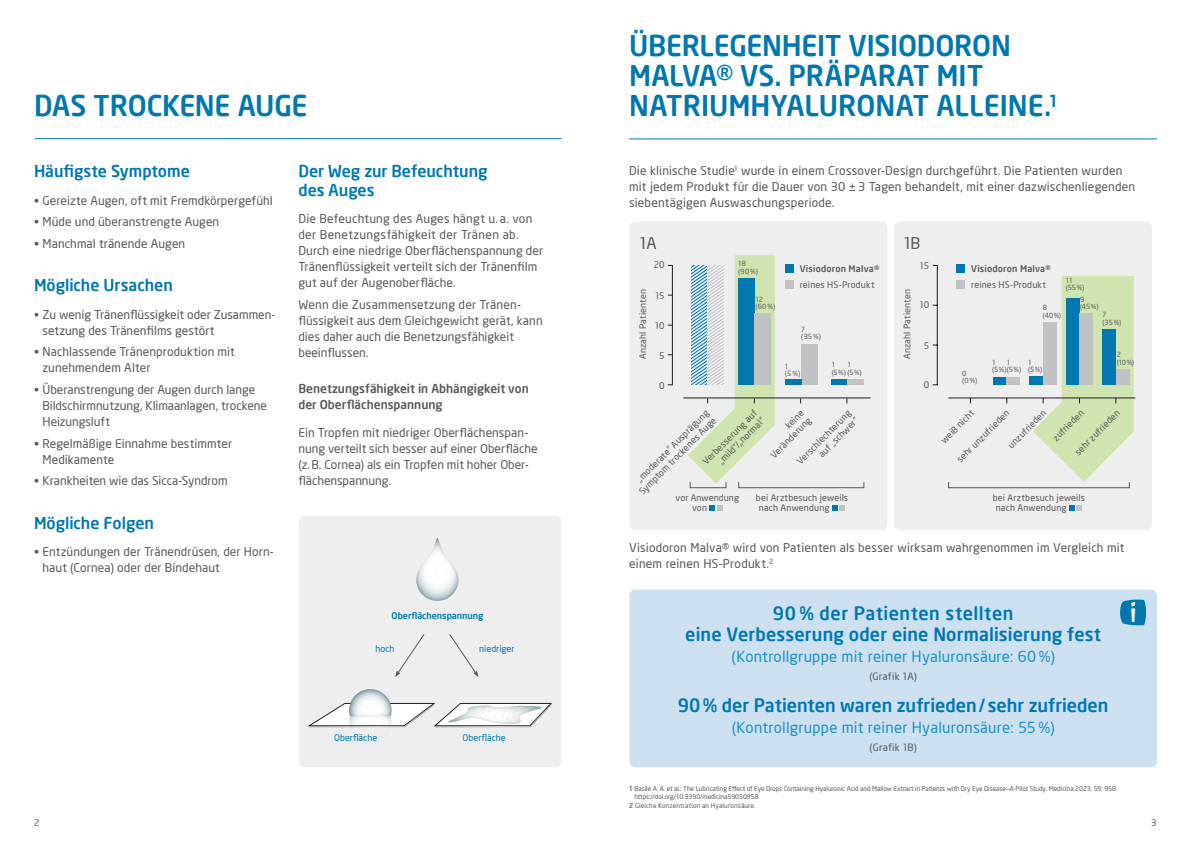
<style>
.page{position:relative;width:1191px;height:842px;background:#fff}
.page>*{position:absolute;margin:0;border:0;box-sizing:border-box;transform-origin:0 0}
.t1{font:700 28px/30px "Neo Sans Weleda";letter-spacing:-.01em;color:#0077ae}
.t2{font:23.8px "New Weleda Pro";color:#fff}
.t3{font:700 18px/21px "Neo Sans Weleda";letter-spacing:.005em;color:#0077ae;text-align:center}
.t4{font:700 16px/18.7px "Neo Sans Weleda";letter-spacing:-.005em;color:#0077ae}
.t5{font:500 16px "Neo Sans Weleda";color:#57585a}
.t6{font:500 15px "Neo Sans Weleda";letter-spacing:.015em;color:#1e92c2}
.t7{font:500 12px/16px "Neo Sans Weleda";letter-spacing:.005em;color:#57585a}
.t8{font:700 12px/16px "Neo Sans Weleda";color:#57585a}
.t9{font:500 10px "Neo Sans Weleda";letter-spacing:.025em;color:#57585a}
.t10{font:500 9px/10.5px "Neo Sans Weleda";letter-spacing:.02em;color:#57585a;text-align:right}
.t11{font:500 9px "Neo Sans Weleda";color:#0077ae}
.t12{font:700 9px "Neo Sans Weleda";letter-spacing:.025em;color:#57585a}
.t13{font:700 9px "Neo Sans Weleda";color:#0077ae}
.t14{font:500 7px/7.5px "Neo Sans Weleda";letter-spacing:-.01em;color:#57585a}
.t15{font:500 6.5px/8px "Neo Sans Weleda";letter-spacing:-.005em;color:#57585a}
.t16{font:500 6.5px "Neo Sans Weleda";letter-spacing:.02em;color:#57585a}
.s1{font-weight:700}
</style>
<div class="page">
<div style="left:299px;top:516px;width:262px;height:251px;background:#eeeeef;border-radius:6px"></div>
<hr style="left:683px;top:397px;width:187px;height:1px;background:#231f20">
<div style="left:801px;top:344px;width:16px;height:41px;background:#c1c2c4"></div>
<hr style="left:948px;top:397px;width:187px;height:1px;background:#231f20">
<hr style="left:35px;top:138px;width:526px;height:1px;background:#0077ae">
<hr style="left:629px;top:138px;width:528px;height:1px;background:#0077ae">
<div style="left:738px;top:481px;width:126px;height:7px;border:1px solid #57585a"></div>
<div style="left:948px;top:481px;width:181px;height:7px;border:1px solid #57585a"></div>
<div style="left:629px;top:590px;width:528px;height:177px;background:#cce0ef;border-radius:6px"></div>
<div style="left:34px;top:34px;width:175px;height:175px;background:#fff;border-radius:6px"></div>
<div style="left:210px;top:34px;width:175px;height:175px;background:#fff;border-radius:6px"></div>
<div style="left:386px;top:34px;width:175px;height:175px;background:#fff;border-radius:6px"></div>
<div style="left:210px;top:386px;width:175px;height:175px;background:linear-gradient(to right,#fff,#fafafa);border-radius:6px"></div>
<div style="left:386px;top:386px;width:175px;height:175px;background:linear-gradient(to right,#fbfbfb,#fbfbfb);border-radius:6px"></div>
<div style="left:210px;top:562px;width:175px;height:175px;background:linear-gradient(to bottom,#f7f7f8,#f4f5f6);border-radius:6px"></div>
<svg style="left:386px;top:562px;width:175px;height:175px"></svg>
<div style="left:629px;top:34px;width:175px;height:175px;background:#fff;border-radius:6px"></div>
<div style="left:806px;top:34px;width:174px;height:175px;background:#fff;border-radius:6px"></div>
<div style="left:982px;top:34px;width:175px;height:175px;background:#fff;border-radius:6px"></div>
<svg style="left:629px;top:210px;width:175px;height:175px;background:#d2dfe2"></svg>
<svg style="left:806px;top:210px;width:174px;height:175px;background:#ecedee"></svg>
<svg style="left:982px;top:210px;width:175px;height:175px;background:#d6e2df"></svg>
<svg style="left:629px;top:386px;width:175px;height:175px;fill:#eeeeef"></svg>
<svg style="left:806px;top:386px;width:174px;height:175px;fill:#eeeeef"></svg>
<svg style="left:982px;top:386px;width:175px;height:175px;fill:#eeeeef"></svg>
<svg style="left:629px;top:562px;width:175px;height:175px"></svg>
<svg style="left:806px;top:562px;width:174px;height:175px"></svg>
<svg style="left:982px;top:562px;width:175px;height:175px"></svg>
<h1 class="t1" style="left:34px;top:90px;width:275px">DAS TROCKENE AUGE</h1>
<h3 class="t4" style="left:34px;top:162px;width:157px">Häufigste Symptome</h3>
<p class="t7" style="left:34px;top:192px;width:240px">• Gereizte Augen, oft mit Fremdkörpergefühl</p>
<p class="t7" style="left:34px;top:214px;width:187px">• Müde und überanstrengte Augen</p>
<p class="t7" style="left:34px;top:235px;width:153px">• Manchmal tränende Augen</p>
<h3 class="t4" style="left:34px;top:276px;width:140px">Mögliche Ursachen</h3>
<p class="t7" style="left:43px;top:306px;width:234px;text-indent:-9px">• Zu wenig Tränenflüssigkeit oder Zusammen&shy;setzung des Tränenfilms gestört</p>
<p class="t7" style="left:43px;top:344px;width:194px;text-indent:-9px">• Nachlassende Tränenproduktion mit zunehmendem Alter</p>
<p class="t7" style="left:43px;top:381px;width:226px;text-indent:-9px">• Überanstrengung der Augen durch lange<br>Bildschirmnutzung, Klimaanlagen, trockene<br>Heizungsluft</p>
<p class="t7" style="left:43px;top:435px;width:191px;text-indent:-9px">• Regelmäßige Einnahme bestimmter<br>Medikamente</p>
<p class="t7" style="left:34px;top:473px;width:195px">• Krankheiten wie das Sicca-Syndrom</p>
<h3 class="t4" style="left:34px;top:513px;width:121px">Mögliche Folgen</h3>
<p class="t7" style="left:43px;top:543px;width:233px;text-indent:-9px">• Entzündungen der Tränendrüsen, der Horn&shy;haut (Cornea) oder der Bindehaut</p>
<h3 class="t4" style="left:298px;top:162px;width:190px">Der Weg zur Befeuchtung des Auges</h3>
<p class="t7" style="left:298px;top:211px;width:246px">Die Befeuchtung des Auges hängt u. a. von der Benetzungsfähigkeit der Tränen ab.<br>Durch eine niedrige Oberflächenspannung der Tränenflüssigkeit verteilt sich der Tränenfilm gut auf der Augenoberfläche.</p>
<p class="t7" style="left:298px;top:296px;width:246px">Wenn die Zusammensetzung der Tränen&shy;flüssigkeit aus dem Gleichgewicht gerät, kann dies daher auch die Benetzungsfähigkeit beeinflussen.</p>
<p class="t8" style="left:298px;top:381px;width:232px">Benetzungsfähigkeit in Abhängigkeit von der Oberflächenspannung</p>
<p class="t7" style="left:298px;top:424px;width:241px">Ein Tropfen mit niedriger Oberflächenspan&shy;nung verteilt sich besser auf einer Oberfläche (z.B. Cornea) als ein Tropfen mit hoher Ober&shy;flächenspannung.</p>
<p class="t13" style="left:391px;top:610px;width:93px">Oberflächenspannung</p>
<p class="t11" style="left:375px;top:643px;width:20px">hoch</p>
<p class="t11" style="left:479px;top:643px;width:37px">niedriger</p>
<p class="t11" style="left:334px;top:733px;width:45px">Oberfläche</p>
<p class="t11" style="left:462px;top:733px;width:45px">Oberfläche</p>
<h1 class="t1" style="left:629px;top:30px;width:430px">ÜBERLEGENHEIT VISIODORON<br>MALVA® VS. PRÄPARAT MIT<br>NATRIUMHYALURONAT ALLEINE.<sup>1</sup></h1>
<p class="t7" style="left:629px;top:163px;width:508px">Die klinische Studie<sup>1</sup> wurde in einem Crossover-Design durchgeführt. Die Patienten wurden mit jedem Produkt für die Dauer von 30 ± 3 Tagen behandelt, mit einer dazwischenliegenden siebentägigen Auswaschungsperiode.</p>
<h3 class="t5" style="left:639px;top:234px;width:19px">1A</h3>
<h3 class="t5" style="left:903px;top:234px;width:19px">1B</h3>
<p class="t10" style="left:637px;top:359px;width:72px;rotate:-90deg">Anzahl Patienten</p>
<p class="t10" style="left:653px;top:260px;width:13px">20</p>
<p class="t10" style="left:655px;top:290px;width:11px">15</p>
<p class="t10" style="left:655px;top:320px;width:11px">10</p>
<p class="t10" style="left:659px;top:350px;width:7px">5</p>
<p class="t10" style="left:659px;top:380px;width:7px">0</p>
<p class="t14" style="left:738px;top:259px;width:21px">18 (90%)</p>
<p class="t14" style="left:755px;top:295px;width:21px">12 (60%)</p>
<p class="t12" style="left:799px;top:263px;width:81px">Visiodoron Malva®</p>
<p class="t10" style="left:799px;top:279px;width:76px">reines HS-Produkt</p>
<p class="t14" style="left:801px;top:325px;width:21px">7 (35%)</p>
<p class="t14" style="left:785px;top:363px;width:17px">1 (5%)</p>
<p class="t14" style="left:831px;top:361px;width:31px">1<br>(5%) (5%)</p>
<p class="t14" style="left:847px;top:361px;width:5px">1</p>
<p class="t10" style="left:901px;top:359px;width:72px;rotate:-90deg">Anzahl Patienten</p>
<p class="t10" style="left:919px;top:260px;width:11px">15</p>
<p class="t10" style="left:919px;top:300px;width:11px">10</p>
<p class="t10" style="left:923px;top:340px;width:7px">5</p>
<p class="t10" style="left:923px;top:379px;width:7px">0</p>
<p class="t14" style="left:962px;top:369px;width:17px">0 (0%)</p>
<p class="t12" style="left:971px;top:263px;width:81px">Visiodoron Malva®</p>
<p class="t10" style="left:971px;top:279px;width:76px">reines HS-Produkt</p>
<p class="t14" style="left:1066px;top:276px;width:20px">11 (55%)</p>
<p class="t14" style="left:1080px;top:295px;width:20px">9 (45%)</p>
<p class="t14" style="left:1043px;top:304px;width:20px">8 (40%)</p>
<p class="t14" style="left:1102px;top:311px;width:20px">7 (35%)</p>
<p class="t14" style="left:1117px;top:351px;width:18px">2 (10%)</p>
<p class="t14" style="left:992px;top:358px;width:30px">1 (5%)(5%)</p>
<p class="t14" style="left:1028px;top:358px;width:15px">1 (5%)</p>
<p class="t14" style="left:1007px;top:358px;width:5px">1</p>
<p class="t10" style="left:700px;top:459px;width:74px;rotate:-45deg">Verbesserung auf „mild“/„normal“</p>
<p class="t10" style="left:954px;top:457px;width:71px;rotate:-45deg">sehr unzufrieden</p>
<p class="t10" style="left:629px;top:481px;width:106px;rotate:-45deg">„moderate“ Ausprägung<br>Symptom trockenes Auge</p>
<p class="t10" style="left:938px;top:438px;width:44px;rotate:-45deg">weiß nicht</p>
<p class="t10" style="left:794px;top:459px;width:74px;rotate:-45deg">Verschlechterung auf „schwer“</p>
<p class="t10" style="left:1050px;top:435px;width:41px;rotate:-45deg">zufrieden</p>
<p class="t10" style="left:761px;top:445px;width:54px;rotate:-45deg">keine<br>Veränderung</p>
<p class="t10" style="left:1005px;top:443px;width:51px;rotate:-45deg">unzufrieden</p>
<p class="t10" style="left:1072px;top:450px;width:61px;rotate:-45deg">sehr zufrieden</p>
<p class="t10" style="left:759px;top:492px;width:91px;text-align:left;text-indent:-3px">bei Arztbesuch jeweils nach Anwendung</p>
<p class="t10" style="left:995px;top:492px;width:91px;text-align:left;text-indent:-3px">bei Arztbesuch jeweils nach Anwendung</p>
<p class="t10" style="left:692px;top:492px;width:48px;text-align:left;text-indent:-16px">vor Anwendung von</p>
<p class="t7" style="left:629px;top:539px;width:497px">Visiodoron Malva® wird von Patienten als besser wirksam wahrgenommen im Vergleich mit einem reinen HS-Produkt.<sup>2</sup></p>
<h3 class="t3" style="left:685px;top:602px;width:417px">90 % der Patienten stellten<br>eine Verbesserung oder eine Normalisierung fest</h3>
<p class="t6" style="left:731px;top:647px;width:325px">(Kontrollgruppe mit reiner Hyaluronsäure: 60 %)</p>
<p class="t9" style="left:869px;top:670px;width:49px">(Grafik 1A)</p>
<h3 class="t3" style="left:678px;top:695px;width:432px">90% der Patienten waren zufrieden/ sehr zufrieden</h3>
<p class="t6" style="left:731px;top:718px;width:325px">(Kontrollgruppe mit reiner Hyaluronsäure: 55 %)</p>
<p class="t9" style="left:869px;top:741px;width:49px">(Grafik 1B)</p>
<p class="t15" style="left:634px;top:785px;width:484px;text-indent:-5px"><span class="s1">1</span> Basile A. A. et al.: The Lubricating Effect of Eye Drops Containing Hyaluronic Acid and Mallow Extract in Patients with Dry Eye Disease—A Pilot Study. Medicina 2023, 59, 958. https://doi.org/10.3390/medicina59050958</p>
<p class="t16" style="left:629px;top:802px;width:128px"><span class="s1">2</span> Gleiche Konzentration an Hyaluronsäure.</p>
<h2 class="t2" style="left:1129px;top:603px;width:9px">i</h2>
<p class="t10" style="left:34px;top:818px;width:7px">2</p>
<p class="t10" style="left:1151px;top:818px;width:7px">3</p>
</div>
